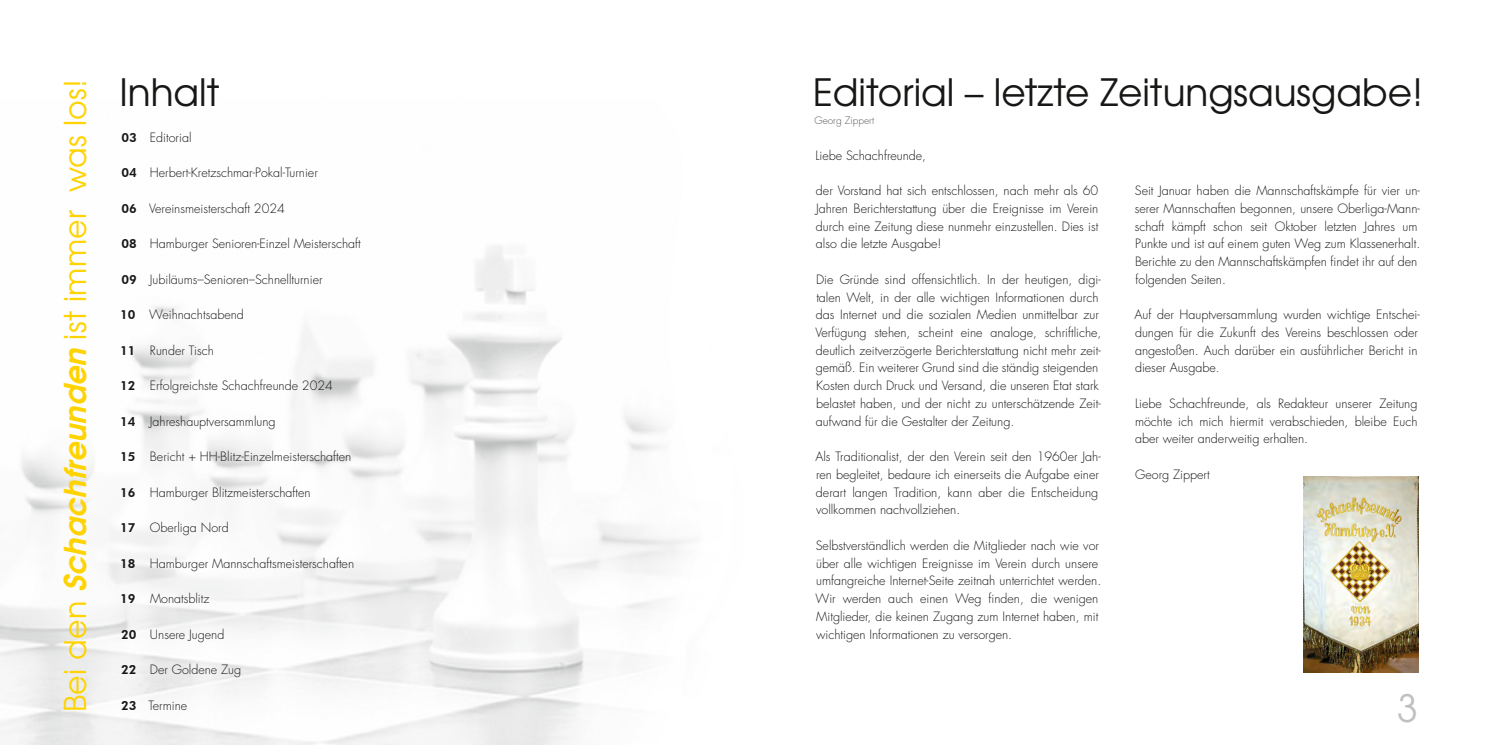
<style>
.page{position:relative;width:1489px;height:745px;background:#fff}
.page>*{position:absolute;margin:0;border:0;box-sizing:border-box;transform-origin:0 0}
.t1{font:37.5px "Te X Gyre Adventor";color:#181716}
.t2{font:37.5px "Te X Gyre Adventor";color:#bfc0c1}
.t3{font:30px "Te X Gyre Adventor";color:#ffd300}
.t4{font:300 12.5px/17.8px "Futura Std";color:#181716}
.t5{font:800 12.5px "Futura BT";color:#181716}
.t6{font:300 10px "Futura Std";color:#565655}
.s1{font-weight:700;font-style:italic}
.s2{font-family:"Futura BT";font-weight:800}
</style>
<div class="page">
<img style="left:1303px;top:476px;width:114px;height:196px">
<h2 class="t3" style="left:51px;top:712px;width:634px;rotate:-90deg">B e i d e n <span class="s1">Schachfreunden</span> i s t i m m e r w a s l o s !</h2>
<h1 class="t1" style="left:119px;top:63px;width:102px">Inhalt</h1>
<h1 class="t1" style="left:812px;top:63px;width:612px">Editorial – letzte Zeitungsausgabe!</h1>
<p class="t4" style="left:815px;top:146px;width:112px">Liebe Schachfreunde,</p>
<p class="t6" style="left:814px;top:114px;width:61px">Georg Zippert</p>
<p class="t4" style="left:150px;top:129px;width:43px">Editorial</p>
<p class="t4" style="left:150px;top:164px;width:169px">Herbert-Kretzschmar-Pokal-Turnier</p>
<p class="t4" style="left:121px;top:200px;width:165px"><span class="s2">06</span> Vereinsmeisterschaft 2024</p>
<p class="t5" style="left:121px;top:236px;width:17px">08</p>
<p class="t5" style="left:121px;top:271px;width:17px">09</p>
<p class="t5" style="left:120px;top:307px;width:17px">10</p>
<p class="t5" style="left:120px;top:342px;width:17px">11</p>
<p class="t5" style="left:120px;top:378px;width:17px">12</p>
<p class="t5" style="left:120px;top:413px;width:17px">14</p>
<p class="t5" style="left:120px;top:449px;width:17px">15</p>
<p class="t5" style="left:120px;top:484px;width:17px">16</p>
<p class="t5" style="left:120px;top:520px;width:17px">17</p>
<p class="t5" style="left:120px;top:555px;width:17px">18</p>
<p class="t5" style="left:120px;top:590px;width:17px">19</p>
<p class="t5" style="left:121px;top:626px;width:17px">20</p>
<p class="t5" style="left:121px;top:661px;width:17px">22</p>
<p class="t5" style="left:121px;top:697px;width:17px">23</p>
<p class="t5" style="left:121px;top:130px;width:17px">03</p>
<p class="t5" style="left:121px;top:165px;width:17px">04</p>
<p class="t4" style="left:1134px;top:182px;width:287px">Seit Januar haben die Mannschaftskämpfe für vier un&shy;serer Mannschaften begonnen, unsere Oberliga-Mann&shy;schaft kämpft schon seit Oktober letzten Jahres um Punkte und ist auf einem guten Weg zum Klassenerhalt.<br>Berichte zu den Mannschaftskämpfen findet ihr auf den folgenden Seiten.</p>
<p class="t4" style="left:1134px;top:306px;width:287px">Auf der Hauptversammlung wurden wichtige Entschei&shy;dungen für die Zukunft des Vereins beschlossen oder angestoßen. Auch darüber ein ausführlicher Bericht in dieser Ausgabe.</p>
<p class="t4" style="left:1134px;top:394px;width:284px;text-align:justify">Liebe Schachfreunde, als Redakteur unserer Zeitung möchte ich mich hiermit verabschieden, bleibe Euch aber weiter anderweitig erhalten.</p>
<p class="t4" style="left:1135px;top:465px;width:76px">Georg Zippert</p>
<p class="t4" style="left:816px;top:182px;width:284px;text-align:justify">der Vorstand hat sich entschlossen, nach mehr als 60<br>Jahren Berichterstattung über die Ereignisse im Verein durch eine Zeitung diese nunmehr einzustellen. Dies ist also die letzte Ausgabe!</p>
<p class="t4" style="left:815px;top:270px;width:287px">Die Gründe sind offensichtlich. In der heutigen, digi&shy;talen Welt, in der alle wichtigen Informationen durch das Internet und die sozialen Medien unmittelbar zur Verfügung stehen, scheint eine analoge, schriftliche, deutlich zeitverzögerte Berichterstattung nicht mehr zeit&shy;gemäß. Ein weiterer Grund sind die ständig steigenden Kosten durch Druck und Versand, die unseren Etat stark belastet haben, und der nicht zu unterschätzende Zeit&shy;aufwand für die Gestalter der Zeitung.</p>
<p class="t4" style="left:815px;top:448px;width:287px">Als Traditionalist, der den Verein seit den 1960er Jah&shy;ren begleitet, bedaure ich einerseits die Aufgabe einer derart langen Tradition, kann aber die Entscheidung vollkommen nachvollziehen.</p>
<p class="t4" style="left:815px;top:536px;width:287px">Selbstverständlich werden die Mitglieder nach wie vor über alle wichtigen Ereignisse im Verein durch unsere umfangreiche Internet-Seite zeitnah unterrichtet werden.<br>Wir werden auch einen Weg finden, die wenigen Mitglieder, die keinen Zugang zum Internet haben, mit wichtigen Informationen zu versorgen.</p>
<p class="t4" style="left:150px;top:235px;width:212px">Hamburger Senioren-Einzel Meisterschaft</p>
<p class="t4" style="left:150px;top:270px;width:174px">Jubiläums–Senioren–Schnellturnier</p>
<p class="t4" style="left:149px;top:306px;width:96px">Weihnachtsabend</p>
<p class="t4" style="left:150px;top:341px;width:65px">Runder Tisch</p>
<p class="t4" style="left:150px;top:377px;width:184px">Erfolgreichste Schachfreunde 2024</p>
<p class="t4" style="left:150px;top:412px;width:127px">Jahreshauptversammlung</p>
<p class="t4" style="left:150px;top:448px;width:203px">Bericht + HH-Blitz-Einzelmeisterschaften</p>
<p class="t4" style="left:150px;top:483px;width:162px">Hamburger Blitzmeisterschaften</p>
<p class="t4" style="left:150px;top:519px;width:80px">Oberliga Nord</p>
<p class="t4" style="left:150px;top:554px;width:206px">Hamburger Mannschaftsmeisterschaften</p>
<p class="t4" style="left:150px;top:589px;width:61px">Monatsblitz</p>
<p class="t4" style="left:150px;top:625px;width:76px">Unsere Jugend</p>
<p class="t4" style="left:150px;top:660px;width:93px">Der Goldene Zug</p>
<p class="t4" style="left:148px;top:696px;width:40px">Termine</p>
<h1 class="t2" style="left:1397px;top:678px;width:22px">3</h1>
</div>
